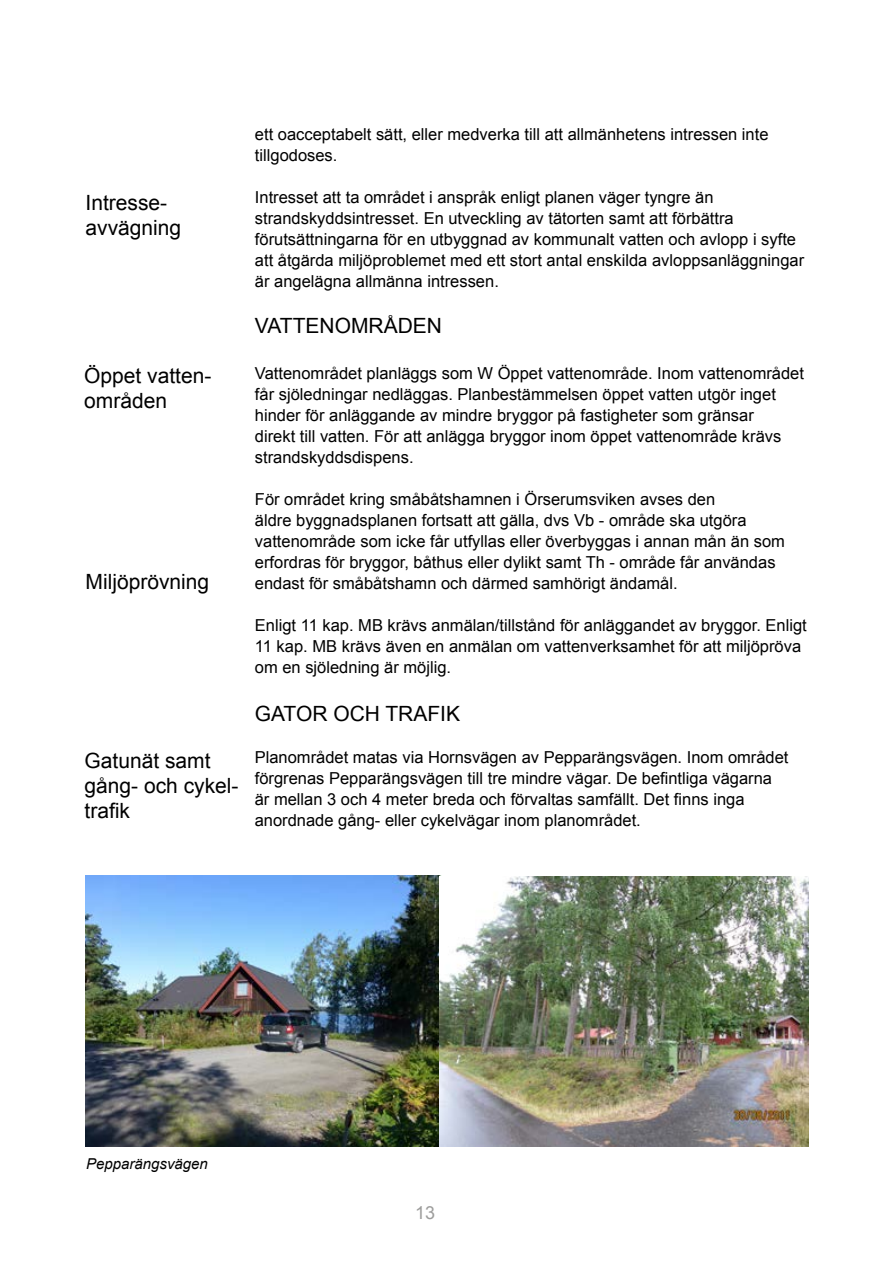
<style>
.page{position:relative;width:893px;height:1263px;background:#fff}
.page>*{position:absolute;margin:0;border:0;box-sizing:border-box;transform-origin:0 0}
.t1{font:21px/25.2px "Arial";color:#000}
.t2{font:18px "Arial";color:#9d9d9c}
.t3{font:16.5px/21px "Arial";color:#000}
.t4{font:italic 15px "Arial";color:#000}
</style>
<div class="page">
<img style="left:86px;top:875px;width:356px;height:272px">
<img style="left:439px;top:876px;width:369px;height:271px">
<p class="t1" style="left:86px;top:190px;width:97px">Intresse&shy;avvägning</p>
<p class="t1" style="left:84px;top:363px;width:129px">Öppet vatten&shy;områden</p>
<p class="t1" style="left:86px;top:570px;width:125px">Miljöprövning</p>
<p class="t1" style="left:85px;top:748px;width:156px">Gatunät samt gång- och cykel&shy;trafik</p>
<p class="t3" style="left:255px;top:124px;width:515px">ett oacceptabelt sätt, eller medverka till att allmänhetens intressen inte tillgodoses.</p>
<p class="t3" style="left:255px;top:187px;width:551px">Intresset att ta området i anspråk enligt planen väger tyngre än strandskyddsintresset. En utveckling av tätorten samt att förbättra förutsättningarna för en utbyggnad av kommunalt vatten och avlopp i syfte att åtgärda miljöproblemet med ett stort antal enskilda avloppsanläggningar är angelägna allmänna intressen.</p>
<p class="t1" style="left:255px;top:313px;width:189px">VATTENOMRÅDEN</p>
<p class="t3" style="left:255px;top:363px;width:551px">Vattenområdet planläggs som W Öppet vattenområde. Inom vattenområdet får sjöledningar nedläggas. Planbestämmelsen öppet vatten utgör inget hinder för anläggande av mindre bryggor på fastigheter som gränsar<br>direkt till vatten. För att anlägga bryggor inom öppet vattenområde krävs strandskyddsdispens.</p>
<p class="t3" style="left:255px;top:489px;width:532px">För området kring småbåtshamnen i Örserumsviken avses den<br>äldre byggnadsplanen fortsatt att gälla, dvs Vb - område ska utgöra vattenområde som icke får utfyllas eller överbyggas i annan mån än som erfordras för bryggor, båthus eller dylikt samt Th - område får användas endast för småbåtshamn och därmed samhörigt ändamål.</p>
<p class="t3" style="left:255px;top:615px;width:553px">Enligt 11 kap. MB krävs anmälan/tillstånd för anläggandet av bryggor. Enligt<br>11 kap. MB krävs även en anmälan om vattenverksamhet för att miljöpröva om en sjöledning är möjlig.</p>
<p class="t1" style="left:255px;top:701px;width:207px">GATOR OCH TRAFIK</p>
<p class="t3" style="left:255px;top:747px;width:535px">Planområdet matas via Hornsvägen av Pepparängsvägen. Inom området förgrenas Pepparängsvägen till tre mindre vägar. De befintliga vägarna är mellan 3 och 4 meter breda och förvaltas samfällt. Det finns inga anordnade gång- eller cykelvägar inom planområdet.</p>
<p class="t4" style="left:86px;top:1154px;width:123px">Pepparängsvägen</p>
<p class="t2" style="left:415px;top:1201px;width:22px">13</p>
</div>
